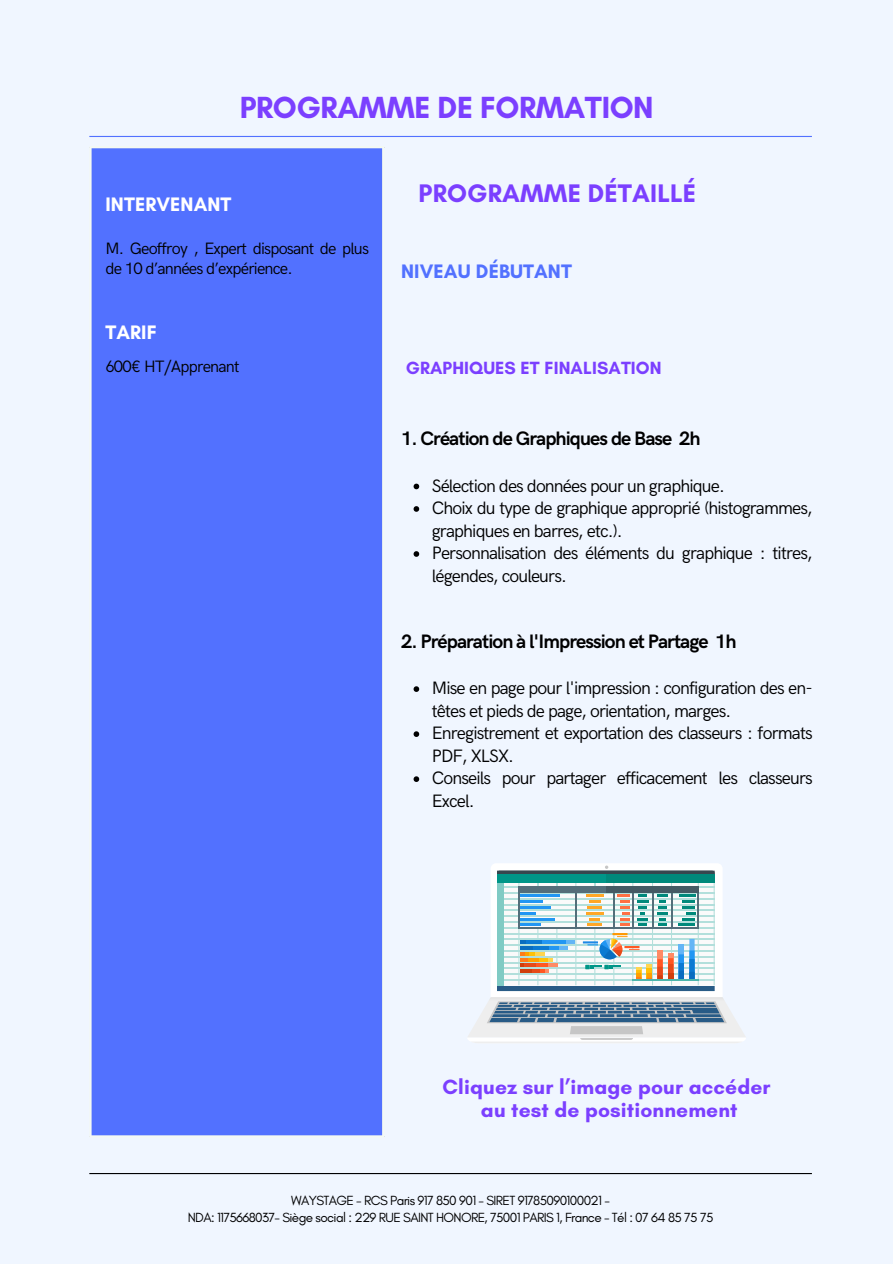
<style>
.page{position:relative;width:893px;height:1264px;background:#fff}
.page>*{position:absolute;margin:0;border:0;box-sizing:border-box;transform-origin:0 0}
.t1{font:700 31.2px "Glacial Indifference";letter-spacing:-.01em;color:#7b3fff}
.t2{font:700 25.8px "Glacial Indifference";letter-spacing:.005em;color:#7b3fff}
.t3{font:700 21px/22.5px "Glacial Indifference";letter-spacing:.005em;color:#7b3fff;text-align:center}
.t4{font:700 19.8px "Glacial Indifference";letter-spacing:.005em;color:#fff}
.t5{font:700 19.8px "Glacial Indifference";letter-spacing:.005em;color:#5271ff}
.t6{font:700 19.5px "HK Grotesk";letter-spacing:-.045em;color:#000001}
.t7{font:18px/22.5px "HK Grotesk";letter-spacing:-.05em;color:#000001}
.t8{font:700 18px "Glacial Indifference";letter-spacing:.005em;color:#7b3fff}
.t9{font:16.5px/20.2px "HK Grotesk";letter-spacing:-.05em;color:#000001}
.t10{font:13.5px "Glacial Indifference";letter-spacing:-.05em;color:#000001}
</style>
<div class="page">
<div style="left:0;top:0;width:892px;height:1263px;background:#f0f6ff"></div>
<hr style="left:89px;top:136px;width:722px;height:1px;background:#5271ff">
<hr style="left:89px;top:1172px;width:722px;height:2px;background:#000001">
<div style="left:90px;top:147px;width:293px;height:989px;background:#5271ff"></div>
<hr style="left:89px;top:148px;width:3px;height:987px;background:#f4f9f4">
<hr style="left:382px;top:148px;width:2px;height:987px;background:#f4f9f4">
<hr style="left:89px;top:146px;width:295px;height:2px;background:#f4f9f4">
<hr style="left:89px;top:1135px;width:295px;height:2px;background:#f4f9f4">
<div style="left:490px;top:863px;width:232px;height:143px;background:#fff;border-radius:5px"></div>
<svg style="left:468px;top:997px;width:278px;height:46px"></svg>
<svg style="left:497px;top:865px;width:217px;height:126px"></svg>
<hr style="left:632px;top:979px;width:66px;height:1px;background:#4db6ac">
<svg style="left:413px;top:686px;width:6px;height:6px"></svg>
<svg style="left:413px;top:731px;width:6px;height:6px"></svg>
<svg style="left:413px;top:776px;width:6px;height:6px"></svg>
<svg style="left:413px;top:483px;width:6px;height:6px"></svg>
<svg style="left:413px;top:506px;width:6px;height:6px"></svg>
<svg style="left:413px;top:551px;width:6px;height:6px"></svg>
<h3 class="t1" style="left:240px;top:88px;width:415px">PROGRAMME DE FORMATION</h3>
<h6 class="t4" style="left:105px;top:192px;width:128px">INTERVENANT</h6>
<h1 class="t2" style="left:418px;top:177px;width:279px">PROGRAMME DÉTAILLÉ</h1>
<h4 class="t9" style="left:105px;top:239px;width:265px">M. Geoffroy , Expert disposant de plus de 10 d’années d’expérience.</h4>
<h2 class="t4" style="left:105px;top:320px;width:53px">TARIF</h2>
<h3 class="t9" style="left:105px;top:357px;width:136px">600€ HT/Apprenant</h3>
<h5 class="t5" style="left:401px;top:260px;width:172px">NIVEAU DÉBUTANT</h5>
<h4 class="t8" style="left:406px;top:357px;width:257px">GRAPHIQUES ET FINALISATION</h4>
<p class="t6" style="left:401px;top:428px;width:301px">1. Création de Graphiques de Base 2h</p>
<p class="t7" style="left:432px;top:475px;width:295px">Sélection des données pour un graphique.</p>
<p class="t7" style="left:432px;top:497px;width:382px">Choix du type de graphique approprié (histogrammes, graphiques en barres, etc.).</p>
<p class="t7" style="left:432px;top:542px;width:382px">Personnalisation des éléments du graphique : titres, légendes, couleurs.</p>
<h4 class="t6" style="left:401px;top:630px;width:337px">2. Préparation à l'Impression et Partage 1h</h4>
<p class="t7" style="left:432px;top:677px;width:382px">Mise en page pour l'impression : configuration des en&shy;têtes et pieds de page, orientation, marges.</p>
<p class="t7" style="left:432px;top:722px;width:382px">Enregistrement et exportation des classeurs : formats<br>PDF, XLSX.</p>
<p class="t7" style="left:432px;top:767px;width:382px">Conseils pour partager efficacement les classeurs<br>Excel.</p>
<p class="t3" style="left:442px;top:1075px;width:329px">Cliquez sur l’image pour accéder au test de positionnement</p>
<h3 class="t10" style="left:291px;top:1192px;width:320px">WAYSTAGE - RCS Paris 917 850 901 - SIRET 91785090100021 -</h3>
<h6 class="t10" style="left:188px;top:1209px;width:527px">NDA: 1175668037- Siège social : 229 RUE SAINT HONORE, 75001 PARIS 1, France - Tél : 07 64 85 75 75</h6>
</div>
